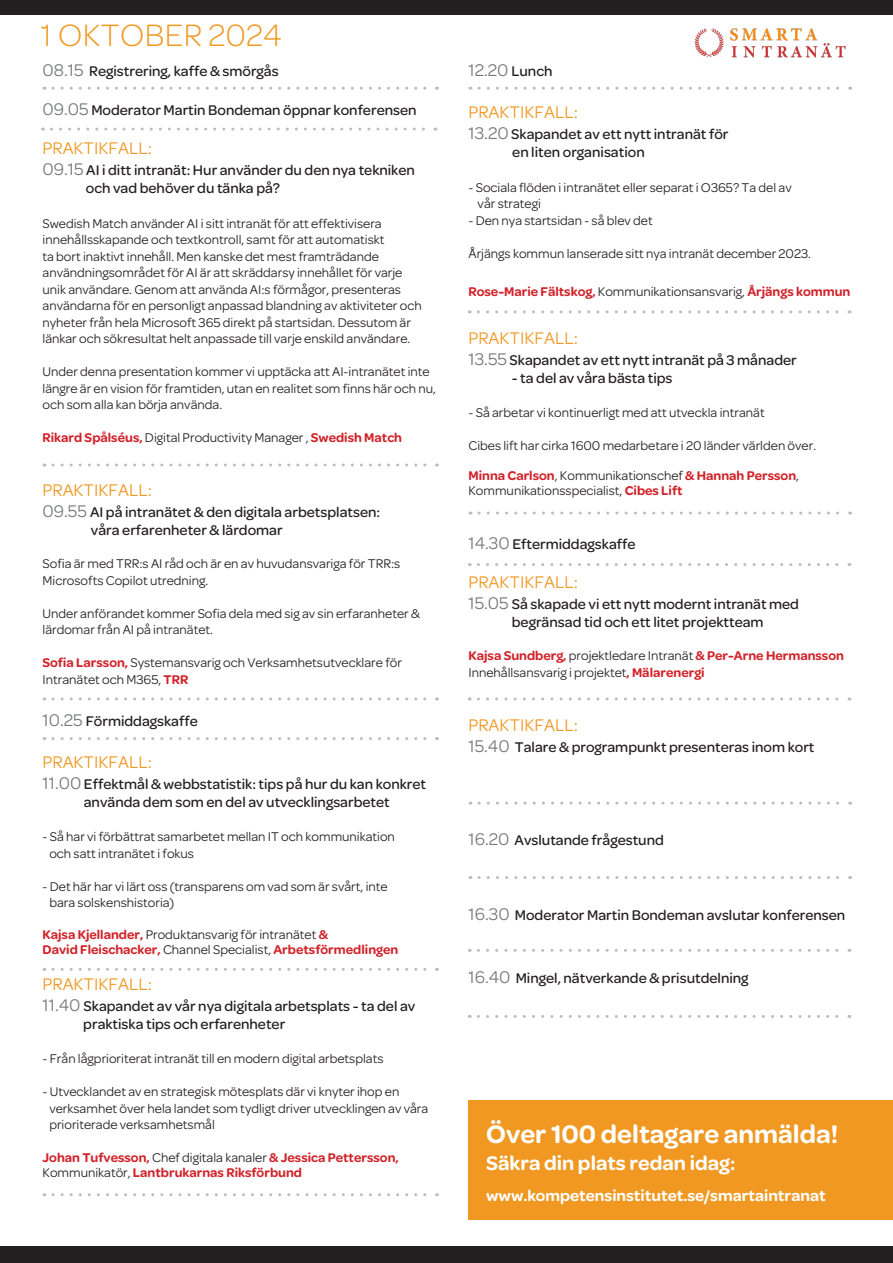
<style>
.page{position:relative;width:893px;height:1263px;background:#fff}
.page>*{position:absolute;margin:0;border:0;box-sizing:border-box;transform-origin:0 0}
.leipis{font:300 33px "Omnes";letter-spacing:.015em;color:#f09821}
.t1{font:600 27px "Omnes";color:#fff}
.t2{font:600 21px "Omnes";color:#fff}
.otsikko_2{font:18px "Omnes";color:#f09821}
.otsikko_2-2{font:18px "Omnes";color:#76787b}
.t3{font:600 16.5px "Omnes";color:#fff}
.otsikko_2-3{font:500 15px "Omnes";color:#231f20}
.otsikko_2-4{font:13.5px/16.5px "Omnes";color:#231f20}
.otsikko_2-5{font:600 13.5px/15px "Omnes";color:#d1232a}
.leipis-2{font:13.5px/16.5px "Omnes";color:#231f20}
.leipis-3{font:600 13.5px "Omnes";color:#d1232a}
.s1{font-weight:400;font-size:18px;color:#76787b}
.s2{font-weight:400;color:#231f20}
.s3{font-weight:600;color:#d1232a}
.s4{font-weight:500;font-size:15px;color:#231f20}
</style>
<div class="page">
<div style="left:0;top:0;width:893px;height:15px;background:#231f20"></div>
<div style="left:0;top:1246px;width:893px;height:17px;background:#231f20"></div>
<svg style="left:53px;top:87px;width:384px;height:3px"></svg>
<div style="left:468px;top:1100px;width:425px;height:119px;background:#f09821"></div>
<img style="left:694px;top:28px;width:152px;height:30px">
<svg style="left:51px;top:128px;width:385px;height:3px"></svg>
<svg style="left:53px;top:697px;width:384px;height:3px"></svg>
<svg style="left:53px;top:463px;width:384px;height:3px"></svg>
<svg style="left:479px;top:511px;width:372px;height:3px"></svg>
<svg style="left:479px;top:87px;width:372px;height:3px"></svg>
<svg style="left:53px;top:968px;width:384px;height:3px"></svg>
<svg style="left:479px;top:876px;width:372px;height:3px"></svg>
<svg style="left:53px;top:1193px;width:384px;height:3px"></svg>
<svg style="left:478px;top:310px;width:372px;height:3px"></svg>
<svg style="left:478px;top:563px;width:372px;height:3px"></svg>
<svg style="left:478px;top:949px;width:372px;height:3px"></svg>
<svg style="left:53px;top:737px;width:384px;height:3px"></svg>
<svg style="left:478px;top:697px;width:372px;height:3px"></svg>
<svg style="left:478px;top:1015px;width:372px;height:3px"></svg>
<svg style="left:479px;top:802px;width:372px;height:3px"></svg>
<p class="leipis" style="left:41px;top:17px;width:242px">1 OKTOBER 2024</p>
<p class="otsikko_2-3" style="left:43px;top:63px;width:238px"><span class="s1">08.15</span> Registrering, kaffe &amp; smörgås</p>
<p class="otsikko_2-3" style="left:43px;top:102px;width:376px"><span class="s1">09.05</span> Moderator Martin Bondeman öppnar konferensen</p>
<p class="otsikko_2" style="left:43px;top:138px;width:111px">PRAKTIKFALL:</p>
<p class="otsikko_2-3" style="left:43px;top:162px;width:374px"><span class="s1">09.15</span> AI i ditt intranät: Hur använder du den nya tekniken</p>
<p class="otsikko_2-3" style="left:86px;top:180px;width:196px">och vad behöver du tänka på?</p>
<p class="otsikko_2-4" style="left:43px;top:215px;width:381px">Swedish Match använder AI i sitt intranät för att effektivisera innehållsskapande och textkontroll, samt för att automatiskt<br>ta bort inaktivt innehåll. Men kanske det mest framträdande användningsområdet för AI är att skräddarsy innehållet för varje unik användare. Genom att använda AI:s förmågor, presenteras användarna för en personligt anpassad blandning av aktiviteter och nyheter från hela Microsoft 365 direkt på startsidan. Dessutom är länkar och sökresultat helt anpassade till varje enskild användare.</p>
<p class="otsikko_2-4" style="left:43px;top:363px;width:395px">Under denna presentation kommer vi upptäcka att AI-intranätet inte längre är en vision för framtiden, utan en realitet som finns här och nu, och som alla kan börja använda.</p>
<p class="otsikko_2-5" style="left:43px;top:430px;width:361px">Rikard Spålséus, <span class="s2">Digital Productivity Manager ,</span> Swedish Match</p>
<p class="otsikko_2" style="left:43px;top:480px;width:111px">PRAKTIKFALL:</p>
<p class="otsikko_2-3" style="left:43px;top:504px;width:339px"><span class="s1">09.55</span> AI på intranätet &amp; den digitala arbetsplatsen:</p>
<p class="otsikko_2-3" style="left:91px;top:522px;width:193px">våra erfarenheter &amp; lärdomar</p>
<p class="otsikko_2-4" style="left:43px;top:555px;width:359px">Sofia är med TRR:s AI råd och är en av huvudansvariga för TRR:s<br>Microsofts Copilot utredning.</p>
<p class="otsikko_2-4" style="left:43px;top:605px;width:379px">Under anförandet kommer Sofia dela med sig av sin erfaranheter &amp; lärdomar från AI på intranätet.</p>
<p class="leipis-2" style="left:43px;top:654px;width:361px"><span class="s3">Sofia Larsson,</span> Systemansvarig och Verksamhetsutvecklare för<br>Intranätet och M365, <span class="s3">TRR</span></p>
<p class="otsikko_2-3" style="left:43px;top:712px;width:157px"><span class="s1">10.25</span> Förmiddagskaffe</p>
<p class="otsikko_2" style="left:43px;top:752px;width:111px">PRAKTIKFALL:</p>
<p class="otsikko_2-3" style="left:43px;top:775px;width:385px"><span class="s1">11.00</span> Effektmål &amp; webbstatistik: tips på hur du kan konkret</p>
<p class="otsikko_2-3" style="left:84px;top:793px;width:308px">använda dem som en del av utvecklingsarbetet</p>
<p class="otsikko_2-4" style="left:43px;top:828px;width:354px">- Så har vi förbättrat samarbetet mellan IT och kommunikation</p>
<p class="otsikko_2-4" style="left:49px;top:845px;width:146px">och satt intranätet i fokus</p>
<p class="otsikko_2-4" style="left:43px;top:878px;width:347px">- Det här har vi lärt oss (transparens om vad som är svårt, inte</p>
<p class="otsikko_2-4" style="left:49px;top:894px;width:126px">bara solskenshistoria)</p>
<p class="otsikko_2-5" style="left:43px;top:927px;width:357px">Kajsa Kjellander, <span class="s2">Produktansvarig för intranätet</span> &amp;<br>David Fleischacker, <span class="s2">Channel Specialist,</span> Arbetsförmedlingen</p>
<p class="otsikko_2" style="left:43px;top:974px;width:111px">PRAKTIKFALL:</p>
<p class="otsikko_2-3" style="left:43px;top:997px;width:374px"><span class="s1">11.40</span> Skapandet av vår nya digitala arbetsplats - ta del av</p>
<p class="otsikko_2-3" style="left:83px;top:1015px;width:203px">praktiska tips och erfarenheter</p>
<p class="otsikko_2-4" style="left:43px;top:1050px;width:342px">- Från lågprioriterat intranät till en modern digital arbetsplats</p>
<p class="otsikko_2-4" style="left:43px;top:1083px;width:358px">- Utvecklandet av en strategisk mötesplats där vi knyter ihop en</p>
<p class="otsikko_2-4" style="left:49px;top:1100px;width:380px">verksamhet över hela landet som tydligt driver utvecklingen av våra</p>
<p class="otsikko_2-4" style="left:49px;top:1116px;width:167px">prioriterade verksamhetsmål</p>
<p class="otsikko_2-5" style="left:43px;top:1150px;width:358px">Johan Tufvesson, <span class="s2">Chef digitala kanaler</span> &amp; Jessica Pettersson,<br><span class="s2">Kommunikatör,</span> Lantbrukarnas Riksförbund</p>
<p class="otsikko_2-2" style="left:468px;top:60px;width:86px">12.20 <span class="s4">Lunch</span></p>
<p class="otsikko_2" style="left:468px;top:102px;width:111px">PRAKTIKFALL:</p>
<p class="otsikko_2-3" style="left:468px;top:126px;width:261px"><span class="s1">13.20</span> Skapandet av ett nytt intranät för</p>
<p class="otsikko_2-3" style="left:512px;top:144px;width:134px">en liten organisation</p>
<p class="otsikko_2-4" style="left:468px;top:179px;width:325px">- Sociala flöden i intranätet eller separat i O365? Ta del av</p>
<p class="otsikko_2-4" style="left:478px;top:195px;width:65px">vår strategi</p>
<p class="otsikko_2-4" style="left:468px;top:212px;width:186px">- Den nya startsidan - så blev det</p>
<p class="otsikko_2-4" style="left:468px;top:245px;width:344px">Årjängs kommun lanserade sitt nya intranät december 2023.</p>
<p class="otsikko_2-5" style="left:468px;top:284px;width:383px">Rose-Marie Fältskog, <span class="s2">Kommunikationsansvarig,</span> Årjängs kommun</p>
<p class="otsikko_2" style="left:468px;top:328px;width:111px">PRAKTIKFALL:</p>
<p class="otsikko_2-3" style="left:468px;top:351px;width:330px"><span class="s1">13.55</span> Skapandet av ett nytt intranät på 3 månader</p>
<p class="otsikko_2-3" style="left:512px;top:369px;width:162px">- ta del av våra bästa tips</p>
<p class="otsikko_2-4" style="left:468px;top:405px;width:298px">- Så arbetar vi kontinuerligt med att utveckla intranät</p>
<p class="otsikko_2-4" style="left:468px;top:438px;width:349px">Cibes lift har cirka 1600 medarbetare i 20 länder världen över.</p>
<p class="otsikko_2-4" style="left:468px;top:468px;width:332px;line-height:15px"><span class="s3">Minna Carlson</span>, Kommunikationschef <span class="s3">&amp; Hannah Persson</span>,<br>Kommunikationsspecialist, <span class="s3">Cibes Lift</span></p>
<p class="otsikko_2-3" style="left:468px;top:536px;width:169px"><span class="s1">14.30</span> Eftermiddagskaffe</p>
<p class="otsikko_2" style="left:468px;top:572px;width:111px">PRAKTIKFALL:</p>
<p class="otsikko_2-3" style="left:468px;top:596px;width:332px"><span class="s1">15.05</span> Så skapade vi ett nytt modernt intranät med</p>
<p class="otsikko_2-3" style="left:512px;top:614px;width:253px">begränsad tid och ett litet projektteam</p>
<p class="leipis-3" style="left:468px;top:648px;width:377px">Kajsa Sundberg, <span class="s2">projektledare Intranät</span> &amp; Per-Arne Hermansson</p>
<p class="leipis-2" style="left:468px;top:664px;width:238px">Innehållsansvarig i projektet<span class="s3">, Mälarenergi</span></p>
<p class="otsikko_2" style="left:468px;top:715px;width:111px">PRAKTIKFALL:</p>
<p class="otsikko_2-3" style="left:468px;top:738px;width:347px"><span class="s1">15.40</span> Talare &amp; programpunkt presenteras inom kort</p>
<p class="otsikko_2-3" style="left:468px;top:831px;width:197px"><span class="s1">16.20</span> Avslutande frågestund</p>
<p class="otsikko_2-3" style="left:468px;top:906px;width:378px"><span class="s1">16.30</span> Moderator Martin Bondeman avslutar konferensen</p>
<p class="otsikko_2-3" style="left:468px;top:969px;width:282px"><span class="s1">16.40</span> Mingel, nätverkande &amp; prisutdelning</p>
<p class="t1" style="left:486px;top:1118px;width:354px">Över 100 deltagare anmälda!</p>
<p class="t2" style="left:486px;top:1151px;width:251px">Säkra din plats redan idag:</p>
<p class="t3" style="left:486px;top:1186px;width:341px">www.kompetensinstitutet.se/smartaintranat</p>
</div>
